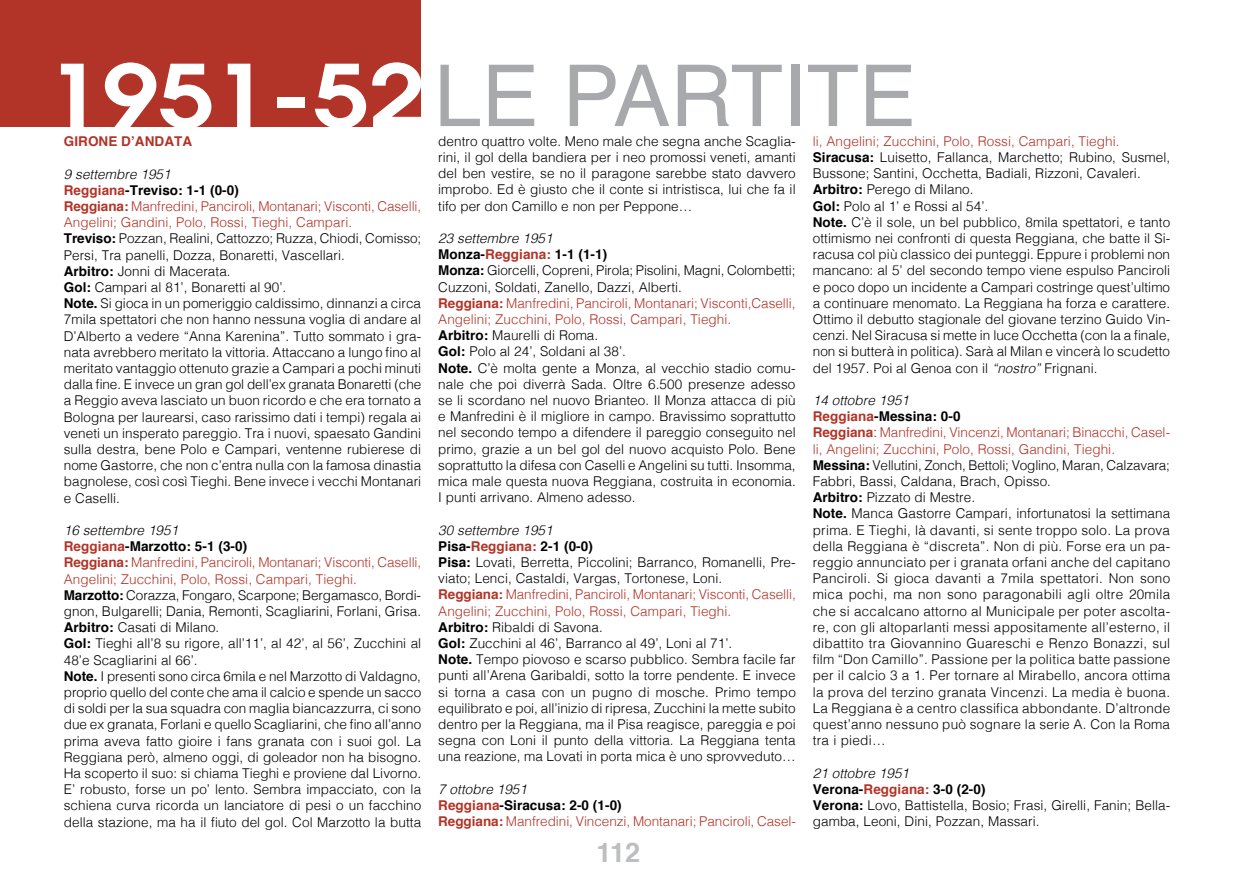
<style>
.page{position:relative;width:1234px;height:893px;background:#fff}
.page>*{position:absolute;margin:0;border:0;box-sizing:border-box;transform-origin:0 0}
.t1{font:85.5px "Helvetica";color:#a7a9ac}
.t2{font:700 27px "Helvetica";color:#bcbec0}
.t3{font:300 13.5px/16.2px "Helvetica";letter-spacing:.005em;color:#000}
.t4{font:300 13.5px/16.2px "Helvetica";letter-spacing:-.005em;color:#b23428}
.t5{font:700 13.5px "Helvetica";letter-spacing:.005em;color:#b23428}
.s1{font-family:"Avant Garde";font-weight:600;font-size:86.55px;color:#fff}
.s2{font-style:italic}
.s3{font-weight:700;color:#b23428}
.s4{font-weight:700}
.s5{color:#b23428}
.s6{font-style:italic;color:#000}
.s7{font-weight:700;color:#000}
.s8{font-weight:400;color:#b23428}
</style>
<div class="page">
<div style="left:0;top:0;width:421px;height:127px;background:#b23428"></div>
<h1 class="t1" style="left:47px;top:30px;width:565px"><span class="s1">1951-52</span>lE PARTITE</h1>
<p class="t5" style="left:64px;top:131px;width:128px">Girone dʼAndata</p>
<p class="t3" style="left:64px;top:165px;width:359px"><span class="s2">9 settembre 1951<br></span><span class="s3">Reggiana</span><span class="s4">-Treviso: 1-1 (0-0)<br></span><span class="s3">Reggiana:</span> <span class="s5">Manfredini, Panciroli, Montanari; Visconti, Caselli, Angelini; Gandini, Polo, Rossi, Tieghi, Campari.<br></span><span class="s4">Treviso:</span> Pozzan, Realini, Cattozzo; Ruzza, Chiodi, Comisso; Persi, Tra panelli, Dozza, Bonaretti, Vascellari.<br><span class="s4">Arbitro:</span> Jonni di Macerata.<br><span class="s4">Gol:</span> Campari al 81’, Bonaretti al 90’.<br><span class="s4">Note.</span> Si gioca in un pomeriggio caldissimo, dinnanzi a circa 7mila spettatori che non hanno nessuna voglia di andare al D’Alberto a vedere “Anna Karenina”. Tutto sommato i gra&shy;nata avrebbero meritato la vittoria. Attaccano a lungo fino al meritato vantaggio ottenuto grazie a Campari a pochi minuti dalla fine. E invece un gran gol dell’ex granata Bonaretti (che a Reggio aveva lasciato un buon ricordo e che era tornato a Bologna per laurearsi, caso rarissimo dati i tempi) regala ai veneti un insperato pareggio. Tra i nuovi, spaesato Gandini sulla destra, bene Polo e Campari, ventenne rubierese di nome Gastorre, che non c’entra nulla con la famosa dinastia bagnolese, così così Tieghi. Bene invece i vecchi Montanari e Caselli.</p>
<p class="t3" style="left:64px;top:521px;width:359px"><span class="s2">16 settembre 1951<br></span><span class="s3">Reggiana</span><span class="s4">-Marzotto: 5-1 (3-0)<br></span><span class="s3">Reggiana:</span> <span class="s5">Manfredini, Panciroli, Montanari; Visconti, Caselli, Angelini; Zucchini, Polo, Rossi, Campari, Tieghi.<br></span><span class="s4">Marzotto:</span> Corazza, Fongaro, Scarpone; Bergamasco, Bordi&shy;gnon, Bulgarelli; Dania, Remonti, Scagliarini, Forlani, Grisa.<br><span class="s4">Arbitro:</span> Casati di Milano.<br><span class="s4">Gol:</span> Tieghi all’8 su rigore, all’11’, al 42’, al 56’, Zucchini al 48’e Scagliarini al 66’.<br><span class="s4">Note.</span> I presenti sono circa 6mila e nel Marzotto di Valdagno, proprio quello del conte che ama il calcio e spende un sacco di soldi per la sua squadra con maglia biancazzurra, ci sono due ex granata, Forlani e quello Scagliarini, che fino all’anno prima aveva fatto gioire i fans granata con i suoi gol. La Reggiana però, almeno oggi, di goleador non ha bisogno.<br>Ha scoperto il suo: si chiama Tieghi e proviene dal Livorno.<br>E’ robusto, forse un po’ lento. Sembra impacciato, con la schiena curva ricorda un lanciatore di pesi o un facchino della stazione, ma ha il fiuto del gol. Col Marzotto la butta</p>
<p class="t3" style="left:438px;top:132px;width:359px;text-align:justify">dentro quattro volte. Meno male che segna anche Scaglia&shy;rini, il gol della bandiera per i neo promossi veneti, amanti del ben vestire, se no il paragone sarebbe stato davvero improbo. Ed è giusto che il conte si intristisca, lui che fa il tifo per don Camillo e non per Peppone…</p>
<p class="t3" style="left:438px;top:229px;width:359px"><span class="s2">23 settembre 1951<br></span><span class="s4">Monza-</span><span class="s3">Reggiana:</span> <span class="s4">1-1 (1-1)<br>Monza:</span> Giorcelli, Copreni, Pirola; Pisolini, Magni, Colombetti; Cuzzoni, Soldati, Zanello, Dazzi, Alberti.<br><span class="s3">Reggiana:</span> <span class="s5">Manfredini, Panciroli, Montanari; Visconti,Caselli, Angelini; Zucchini, Polo, Rossi, Campari, Tieghi.<br></span><span class="s4">Arbitro:</span> Maurelli di Roma.<br><span class="s4">Gol:</span> Polo al 24’, Soldani al 38’.<br><span class="s4">Note.</span> C’è molta gente a Monza, al vecchio stadio comu&shy;nale che poi diverrà Sada. Oltre 6.500 presenze adesso se li scordano nel nuovo Brianteo. Il Monza attacca di più e Manfredini è il migliore in campo. Bravissimo soprattutto nel secondo tempo a difendere il pareggio conseguito nel primo, grazie a un bel gol del nuovo acquisto Polo. Bene soprattutto la difesa con Caselli e Angelini su tutti. Insomma, mica male questa nuova Reggiana, costruita in economia.<br>I punti arrivano. Almeno adesso.</p>
<p class="t3" style="left:438px;top:521px;width:359px"><span class="s2">30 settembre 1951<br></span><span class="s4">Pisa-</span><span class="s3">Reggiana:</span> <span class="s4">2-1 (0-0)<br>Pisa:</span> Lovati, Berretta, Piccolini; Barranco, Romanelli, Pre&shy;viato; Lenci, Castaldi, Vargas, Tortonese, Loni.<br><span class="s3">Reggiana:</span> <span class="s5">Manfredini, Panciroli, Montanari; Visconti, Caselli, Angelini; Zucchini, Polo, Rossi, Campari, Tieghi.<br></span><span class="s4">Arbitro:</span> Ribaldi di Savona.<br><span class="s4">Gol:</span> Zucchini al 46’, Barranco al 49’, Loni al 71’.<br><span class="s4">Note.</span> Tempo piovoso e scarso pubblico. Sembra facile far punti all’Arena Garibaldi, sotto la torre pendente. E invece si torna a casa con un pugno di mosche. Primo tempo equilibrato e poi, all’inizio di ripresa, Zucchini la mette subito dentro per la Reggiana, ma il Pisa reagisce, pareggia e poi segna con Loni il punto della vittoria. La Reggiana tenta una reazione, ma Lovati in porta mica è uno sprovveduto…</p>
<p class="t4" style="left:438px;top:780px;width:359px"><span class="s6">7 ottobre 1951<br></span><span class="s4">Reggiana</span><span class="s7">-Siracusa: 2-0 (1-0)<br></span><span class="s4">Reggiana:</span> Manfredini, Vincenzi, Montanari; Panciroli, Casel-</p>
<p class="t3" style="left:812px;top:132px;width:359px"><span class="s5">li, Angelini; Zucchini, Polo, Rossi, Campari, Tieghi.<br></span><span class="s4">Siracusa:</span> Luisetto, Fallanca, Marchetto; Rubino, Susmel, Bussone; Santini, Occhetta, Badiali, Rizzoni, Cavaleri.<br><span class="s4">Arbitro:</span> Perego di Milano.<br><span class="s4">Gol:</span> Polo al 1’ e Rossi al 54’.<br><span class="s4">Note.</span> C’è il sole, un bel pubblico, 8mila spettatori, e tanto ottimismo nei confronti di questa Reggiana, che batte il Si&shy;racusa col più classico dei punteggi. Eppure i problemi non mancano: al 5’ del secondo tempo viene espulso Panciroli e poco dopo un incidente a Campari costringe quest’ultimo a continuare menomato. La Reggiana ha forza e carattere.<br>Ottimo il debutto stagionale del giovane terzino Guido Vin&shy;cenzi. Nel Siracusa si mette in luce Occhetta (con la a finale, non si butterà in politica). Sarà al Milan e vincerà lo scudetto del 1957. Poi al Genoa con il <span class="s2">“nostro”</span> Frignani.</p>
<p class="t3" style="left:812px;top:391px;width:359px"><span class="s2">14 ottobre 1951<br></span><span class="s3">Reggiana</span><span class="s4">-Messina: 0-0<br></span><span class="s3">Reggiana</span><span class="s8">:</span> <span class="s5">Manfredini, Vincenzi, Montanari; Binacchi, Casel&shy;li, Angelini; Zucchini, Polo, Rossi, Gandini, Tieghi.<br></span><span class="s4">Messina:</span> Vellutini, Zonch, Bettoli; Voglino, Maran, Calzavara; Fabbri, Bassi, Caldana, Brach, Opisso.<br><span class="s4">Arbitro:</span> Pizzato di Mestre.<br><span class="s4">Note.</span> Manca Gastorre Campari, infortunatosi la settimana prima. E Tieghi, là davanti, si sente troppo solo. La prova della Reggiana è “discreta”. Non di più. Forse era un pa&shy;reggio annunciato per i granata orfani anche del capitano Panciroli. Si gioca davanti a 7mila spettatori. Non sono mica pochi, ma non sono paragonabili agli oltre 20mila che si accalcano attorno al Municipale per poter ascolta&shy;re, con gli altoparlanti messi appositamente all’esterno, il dibattito tra Giovannino Guareschi e Renzo Bonazzi, sul film “Don Camillo”. Passione per la politica batte passione per il calcio 3 a 1. Per tornare al Mirabello, ancora ottima la prova del terzino granata Vincenzi. La media è buona.<br>La Reggiana è a centro classifica abbondante. D’altronde quest’anno nessuno può sognare la serie A. Con la Roma tra i piedi…</p>
<p class="t3" style="left:812px;top:764px;width:358px"><span class="s2">21 ottobre 1951<br></span><span class="s4">Verona-</span><span class="s3">Reggiana:</span> <span class="s4">3-0 (2-0)<br>Verona:</span> Lovo, Battistella, Bosio; Frasi, Girelli, Fanin; Bella&shy;gamba, Leoni, Dini, Pozzan, Massari.</p>
<h2 class="t2" style="left:596px;top:831px;width:45px">112</h2>
</div>
